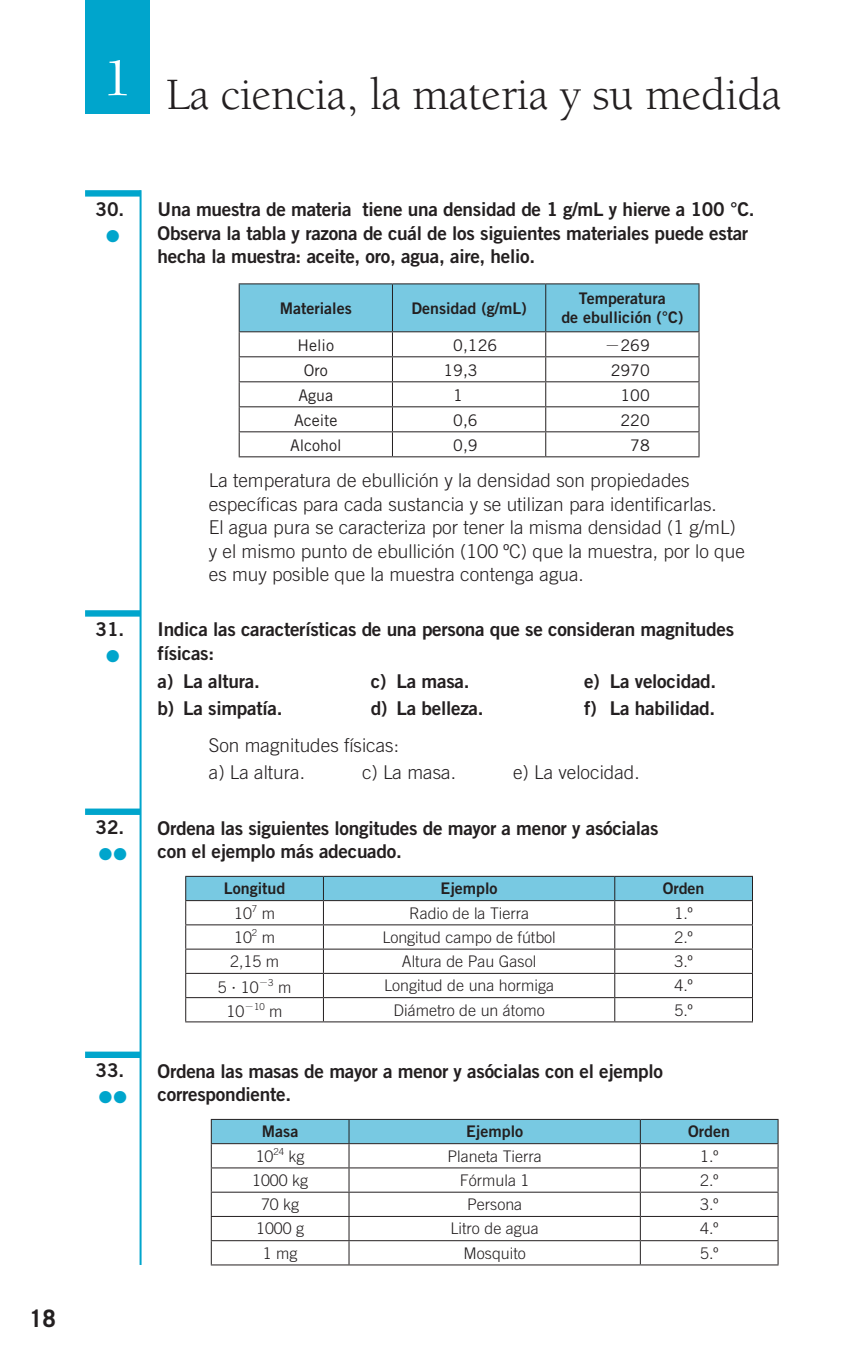
<style>
.page{position:relative;width:851px;height:1361px;background:#fff}
.page>*{position:absolute;margin:0;border:0;box-sizing:border-box;transform-origin:0 0}
.t1{font:46px "Berkeley Std";letter-spacing:-.005em;color:#231f20}
.t2{font:700 24px "Trade Gothic LT Std";color:#231f20}
.t3{font:19px/23.4px "Trade Gothic LT Std Bd 2";letter-spacing:-.015em;color:#231f20}
.t4{font:300 19px/23.4px "Trade Gothic LT Std";color:#231f20}
.t5{font:17px "Zapf Dingbats Std";color:#00a5cc}
.t6{font:300 16px "Trade Gothic LT Std";color:#231f20}
.t7{font:16px/19.2px "Trade Gothic LT Std Bd 2";color:#231f20;text-align:center}
.t8{font:16px "Trade Gothic LT Std";color:#231f20}
.s1{font-family:"M Ma Century"}
</style>
<div class="page">
<div style="left:85px;top:0;width:64px;height:114px;background:#00a5cc"></div>
<div style="left:85px;top:190px;width:55px;height:7px;background:#00a5cc"></div>
<hr style="left:239px;top:283px;width:153px;height:1px;background:#231f20">
<hr style="left:392px;top:283px;width:153px;height:1px;background:#231f20">
<hr style="left:545px;top:283px;width:154px;height:1px;background:#231f20">
<hr style="left:239px;top:456px;width:153px;height:1px;background:#231f20">
<hr style="left:392px;top:456px;width:153px;height:1px;background:#231f20">
<svg style="left:239px;top:284px;width:460px;height:172px"></svg>
<hr style="left:545px;top:456px;width:154px;height:1px;background:#231f20">
<div style="left:85px;top:610px;width:55px;height:6px;background:#00a5cc"></div>
<div style="left:85px;top:808px;width:55px;height:7px;background:#00a5cc"></div>
<hr style="left:185px;top:1021px;width:138px;height:1px;background:#231f20">
<hr style="left:323px;top:1021px;width:291px;height:1px;background:#231f20">
<hr style="left:614px;top:1021px;width:138px;height:1px;background:#231f20">
<div style="left:85px;top:1051px;width:55px;height:7px;background:#00a5cc"></div>
<hr style="left:211px;top:1264px;width:138px;height:1px;background:#231f20">
<hr style="left:349px;top:1264px;width:291px;height:1px;background:#231f20">
<svg style="left:211px;top:1119px;width:567px;height:145px"></svg>
<hr style="left:640px;top:1264px;width:138px;height:1px;background:#231f20">
<hr style="left:139px;top:190px;width:2px;height:1075px;background:#00a5cc">
<svg style="left:185px;top:876px;width:567px;height:145px"></svg>
<p class="t2" style="left:29px;top:1304px;width:28px">18</p>
<p class="t1" style="left:104px;top:66px;width:679px"><sup>1</sup> La ciencia, la materia y su medida</p>
<p class="t3" style="left:95px;top:199px;width:31px">30.</p>
<p class="t5" style="left:106px;top:226px;width:15px">●</p>
<p class="t3" style="left:95px;top:619px;width:31px">31.</p>
<p class="t5" style="left:106px;top:646px;width:15px">●</p>
<p class="t3" style="left:158px;top:200px;width:598px">Una muestra de materia tiene una densidad de 1 g/mL y hierve a 100 °C.<br>Observa la tabla y razona de cuál de los siguientes materiales puede estar hecha la muestra: aceite, oro, agua, aire, helio.</p>
<p class="t7" style="left:280px;top:300px;width:73px">Materiales</p>
<p class="t7" style="left:411px;top:300px;width:117px">Densidad (g/mL)</p>
<p class="t7" style="left:561px;top:290px;width:123px">Temperatura<br>de ebullición (°C)</p>
<p class="t8" style="left:297px;top:339px;width:38px">Helio</p>
<p class="t8" style="left:453px;top:339px;width:45px">0,126</p>
<p class="t8" style="left:604px;top:339px;width:47px"><span class="s1">-</span>269</p>
<p class="t8" style="left:304px;top:364px;width:25px">Oro</p>
<p class="t8" style="left:443px;top:364px;width:36px">19,3</p>
<p class="t8" style="left:610px;top:364px;width:41px">2970</p>
<p class="t8" style="left:298px;top:389px;width:36px">Agua</p>
<p class="t8" style="left:453px;top:389px;width:11px">1</p>
<p class="t8" style="left:620px;top:389px;width:31px">100</p>
<p class="t8" style="left:294px;top:414px;width:45px">Aceite</p>
<p class="t8" style="left:453px;top:414px;width:26px">0,6</p>
<p class="t8" style="left:620px;top:414px;width:31px">220</p>
<p class="t8" style="left:290px;top:439px;width:53px">Alcohol</p>
<p class="t8" style="left:453px;top:439px;width:26px">0,9</p>
<p class="t8" style="left:630px;top:439px;width:21px">78</p>
<p class="t4" style="left:209px;top:470px;width:537px">La temperatura de ebullición y la densidad son propiedades específicas para cada sustancia y se utilizan para identificarlas.<br>El agua pura se caracteriza por tener la misma densidad (1 g/mL) y el mismo punto de ebullición (100 ºC) que la muestra, por lo que es muy posible que la muestra contenga agua.</p>
<p class="t3" style="left:158px;top:619px;width:578px">Indica las características de una persona que se consideran magnitudes físicas:</p>
<p class="t3" style="left:158px;top:671px;width:104px">a) La altura.</p>
<p class="t3" style="left:371px;top:671px;width:100px">c) La masa.</p>
<p class="t3" style="left:584px;top:671px;width:133px">e) La velocidad.</p>
<p class="t3" style="left:158px;top:698px;width:126px">b) La simpatía.</p>
<p class="t3" style="left:371px;top:698px;width:114px">d) La belleza.</p>
<p class="t3" style="left:584px;top:698px;width:132px">f) La habilidad.</p>
<p class="t4" style="left:209px;top:732px;width:192px;line-height:27.8px">Son magnitudes físicas: a) La altura.</p>
<p class="t4" style="left:362px;top:762px;width:95px">c) La masa.</p>
<p class="t4" style="left:513px;top:762px;width:128px">e) La velocidad.</p>
<p class="t3" style="left:95px;top:817px;width:31px">32.</p>
<p class="t3" style="left:158px;top:818px;width:502px">Ordena las siguientes longitudes de mayor a menor y asócialas con el ejemplo más adecuado.</p>
<p class="t7" style="left:224px;top:880px;width:63px">Longitud</p>
<p class="t7" style="left:440px;top:880px;width:58px">Ejemplo</p>
<p class="t7" style="left:662px;top:880px;width:43px">Orden</p>
<p class="t6" style="left:234px;top:907px;width:42px">10<sup>7</sup> m</p>
<p class="t6" style="left:409px;top:907px;width:122px">Radio de la Tierra</p>
<p class="t6" style="left:674px;top:907px;width:20px">1.º</p>
<p class="t6" style="left:234px;top:931px;width:42px">10<sup>2</sup> m</p>
<p class="t6" style="left:382px;top:931px;width:175px">Longitud campo de fútbol</p>
<p class="t6" style="left:674px;top:931px;width:20px">2.º</p>
<p class="t6" style="left:230px;top:955px;width:50px">2,15 m</p>
<p class="t6" style="left:402px;top:955px;width:136px">Altura de Pau Gasol</p>
<p class="t6" style="left:674px;top:955px;width:20px">3.º</p>
<p class="t6" style="left:218px;top:981px;width:75px">5 10<sup>-</sup><sup>3</sup> m</p>
<p class="t6" style="left:384px;top:980px;width:171px">Longitud de una hormiga</p>
<p class="t6" style="left:674px;top:980px;width:20px">4.º</p>
<p class="t6" style="left:226px;top:1005px;width:57px">10<sup>-</sup><sup>10</sup> m</p>
<p class="t6" style="left:393px;top:1004px;width:153px">Diámetro de un átomo</p>
<p class="t6" style="left:674px;top:1004px;width:20px">5.º</p>
<p class="t3" style="left:95px;top:1060px;width:31px">33.</p>
<p class="t3" style="left:158px;top:1061px;width:507px">Ordena las masas de mayor a menor y asócialas con el ejemplo correspondiente.</p>
<p class="t7" style="left:262px;top:1123px;width:38px">Masa</p>
<p class="t7" style="left:466px;top:1123px;width:58px">Ejemplo</p>
<p class="t7" style="left:688px;top:1123px;width:43px">Orden</p>
<p class="t6" style="left:256px;top:1150px;width:50px">10<sup>24</sup> kg</p>
<p class="t6" style="left:447px;top:1150px;width:96px">Planeta Tierra</p>
<p class="t6" style="left:700px;top:1150px;width:20px">1.º</p>
<p class="t6" style="left:252px;top:1174px;width:58px">1000 kg</p>
<p class="t6" style="left:460px;top:1174px;width:71px">Fórmula 1</p>
<p class="t6" style="left:700px;top:1174px;width:20px">2.º</p>
<p class="t6" style="left:261px;top:1198px;width:40px">70 kg</p>
<p class="t6" style="left:467px;top:1198px;width:57px">Persona</p>
<p class="t6" style="left:700px;top:1198px;width:20px">3.º</p>
<p class="t6" style="left:256px;top:1223px;width:50px">1000 g</p>
<p class="t6" style="left:450px;top:1223px;width:90px">Litro de agua</p>
<p class="t6" style="left:700px;top:1223px;width:20px">4.º</p>
<p class="t6" style="left:263px;top:1247px;width:36px">1 mg</p>
<p class="t6" style="left:463px;top:1247px;width:64px">Mosquito</p>
<p class="t6" style="left:700px;top:1247px;width:20px">5.º</p>
</div>
